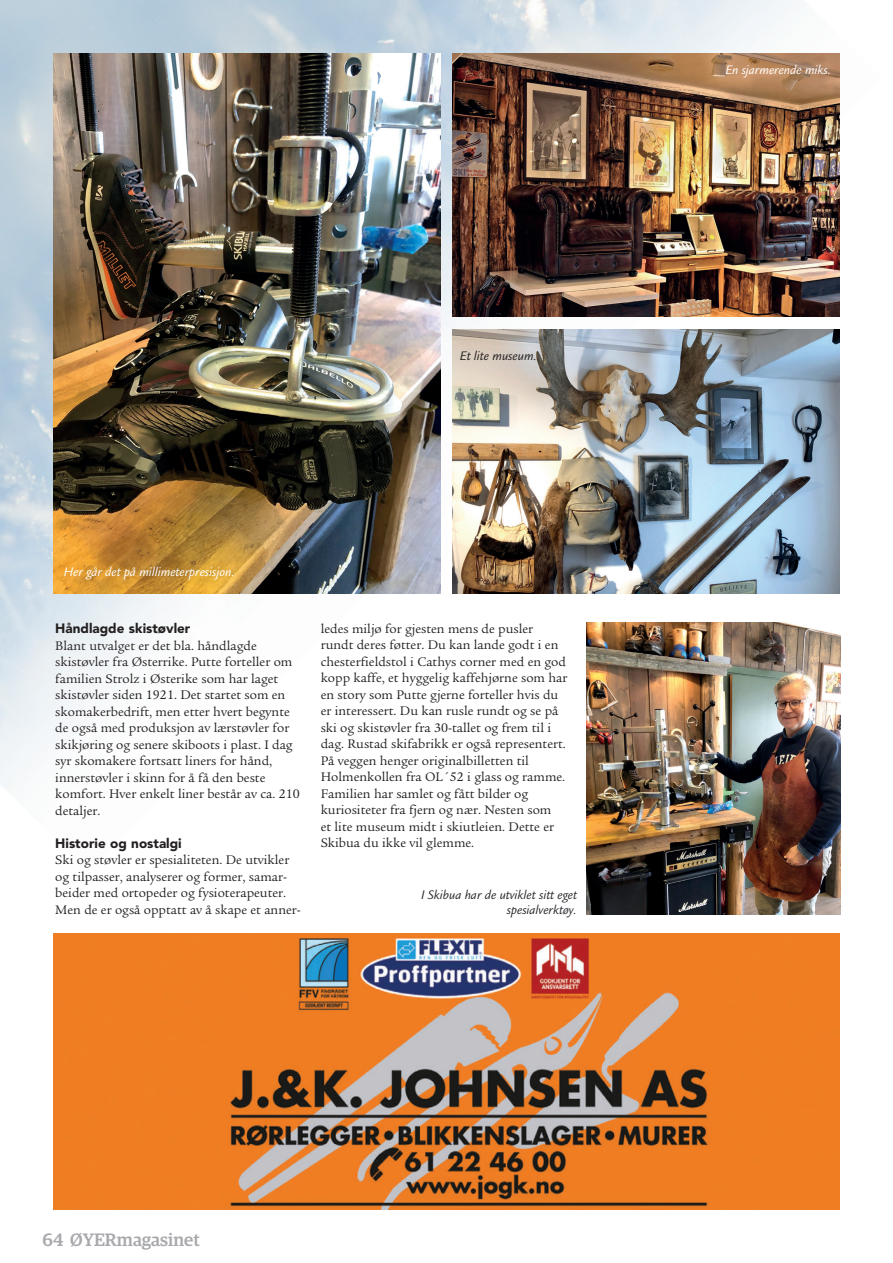
<style>
.page{position:relative;width:893px;height:1263px;background:#fff}
.page>*{position:absolute;margin:0;border:0;box-sizing:border-box;transform-origin:0 0}
.t1{font:500 18px "Guardian Egyp";color:#a8a9ad}
.t2{font:13.5px/16.5px "Legacy Serif Std";color:#231f20}
.t3{font:italic 13.5px "Legacy Sans";color:#fff}
.t4{font:italic 13.5px/15px "Legacy Sans";color:#27292d;text-align:right}
.t5{font:900 13.5px "Avenir LT Std";color:#231f20}
.t6{font:italic 13.5px "Legacy Sans";color:#231f20}
</style>
<div class="page">
<img style="left:0;top:0;width:841px;height:872px">
<img style="left:53px;top:933px;width:787px;height:277px">
<img style="left:526px;top:933px;width:77px;height:69px">
<div style="left:218px;top:933px;width:78px;height:70px;background:#f07d22"></div>
<img style="left:528px;top:933px;width:63px;height:69px">
<img style="left:453px;top:53px;width:387px;height:264px">
<img style="left:453px;top:330px;width:387px;height:263px">
<img style="left:586px;top:623px;width:254px;height:291px">
<img style="left:53px;top:53px;width:387px;height:540px">
<p class="t6" style="left:460px;top:348px;width:79px">Et lite museum.</p>
<p class="t3" style="left:64px;top:565px;width:173px">Her går det på millimeterpresisjon.</p>
<p class="t5" style="left:55px;top:620px;width:137px">Håndlagde skistøvler</p>
<p class="t2" style="left:55px;top:637px;width:246px">Blant utvalget er det bla. håndlagde skistøvler fra Østerrike. Putte forteller om familien Strolz i Østerike som har laget skistøvler siden 1921. Det startet som en skomakerbedrift, men etter hvert begynte de også med produksjon av lærstøvler for skikjøring og senere skiboots i plast. I dag syr skomakere fortsatt liners for hånd, innerstøvler i skinn for å få den beste komfort. Hver enkelt liner består av ca. 210 detaljer.</p>
<p class="t5" style="left:55px;top:835px;width:128px">Historie og nostalgi</p>
<p class="t2" style="left:55px;top:852px;width:236px">Ski og støvler er spesialiteten. De utvikler</p>
<p class="t2" style="left:55px;top:868px;width:247px">og tilpasser, analyserer og former, samar&shy;beider med ortopeder og fysioterapeuter.<br>Men de er også opptatt av å skape et anner-</p>
<p class="t2" style="left:321px;top:620px;width:248px">ledes miljø for gjesten mens de pusler rundt deres føtter. Du kan lande godt i en chesterfieldstol i Cathys corner med en god kopp kaffe, et hyggelig kaffehjørne som har en story som Putte gjerne forteller hvis du er interessert. Du kan rusle rundt og se på ski og skistøvler fra 30-tallet og frem til i dag. Rustad skifabrikk er også representert.<br>På veggen henger originalbilletten til Holmenkollen fra OL´52 i glass og ramme.<br>Familien har samlet og fått bilder og kuriositeter fra fjern og nær. Nesten som<br>et lite museum midt i skiutleien. Dette er Skibua du ikke vil glemme.</p>
<p class="t4" style="left:421px;top:888px;width:158px">I Skibua har de utviklet sitt eget spesialverktøy.</p>
<h1 class="t1" style="left:43px;top:1229px;width:159px">64 ØYERmagasinet</h1>
<p class="t3" style="left:725px;top:62px;width:107px">En sjarmerende miks.</p>
</div>
